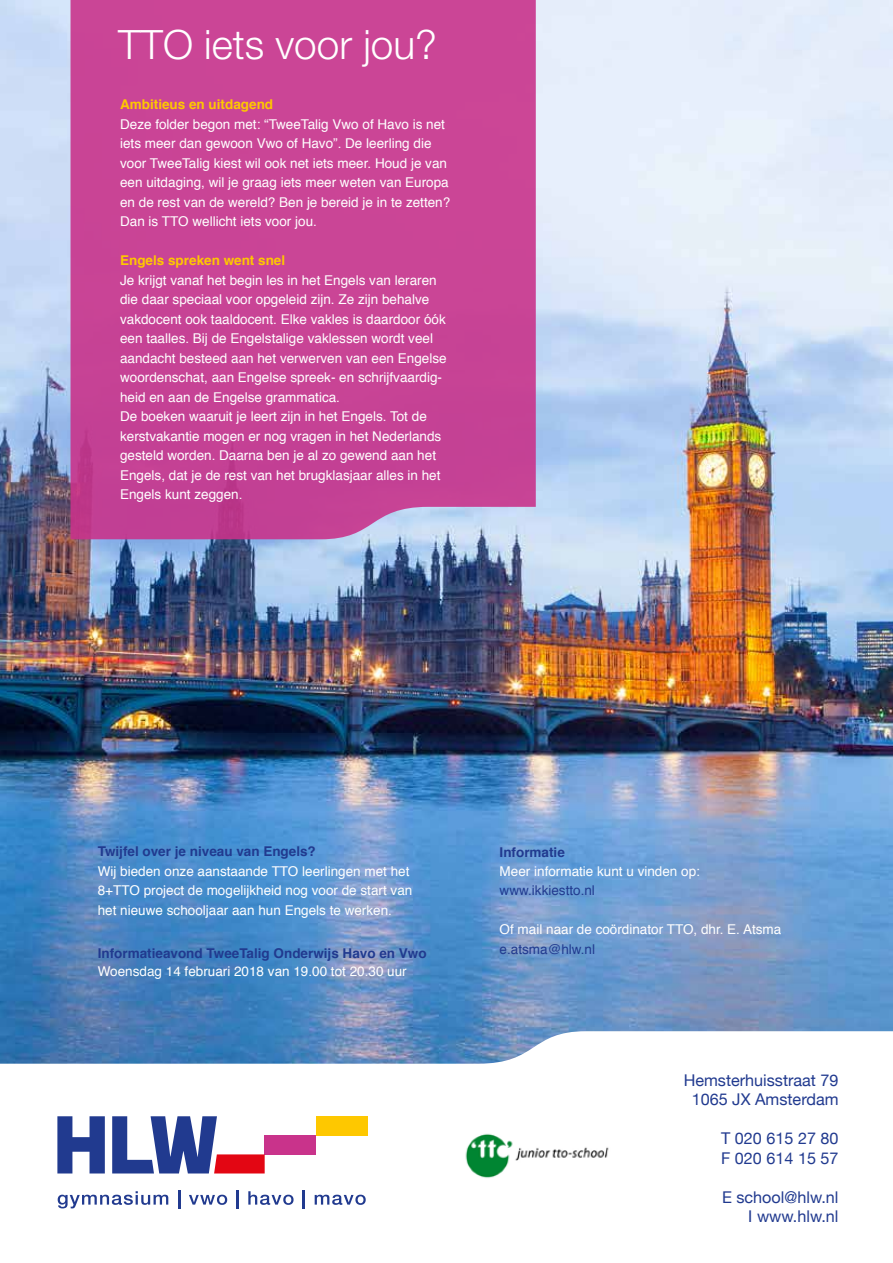
<style>
.page{position:relative;width:893px;height:1263px;background:#fff}
.page>*{position:absolute;margin:0;border:0;box-sizing:border-box;transform-origin:0 0}
.t1{font:300 40.5px "Helvetica Neue";color:#fff}
.t2{font:16.2px/19.5px "Helvetica Neue";color:#213a8f;text-align:center}
.t3{font:13.5px/19.5px "Helvetica";color:#fff}
.t4{font:700 13.5px "Helvetica";color:#213a8f}
.t5{font:700 13.5px "Helvetica";color:#fec800}
.t6{font:13.5px "Helvetica";color:#213a8f}
</style>
<div class="page">
<img style="left:0;top:0;width:893px;height:1031px">
<svg style="left:0;top:1031px;width:893px;height:178px"></svg>
<div style="left:71px;top:0;width:465px;height:539px;background:#c94496"></div>
<div style="left:265px;top:1135px;width:51px;height:19px;background:#c9338b"></div>
<div style="left:316px;top:1116px;width:51px;height:19px;background:#fec800"></div>
<svg style="left:112px;top:1116px;width:153px;height:57px"></svg>
<svg style="left:57px;top:1116px;width:48px;height:57px"></svg>
<svg style="left:58px;top:1191px;width:110px;height:17px"></svg>
<svg style="left:178px;top:1190px;width:2px;height:18px"></svg>
<svg style="left:189px;top:1195px;width:38px;height:10px"></svg>
<svg style="left:237px;top:1190px;width:2px;height:18px"></svg>
<svg style="left:248px;top:1191px;width:46px;height:14px"></svg>
<svg style="left:303px;top:1190px;width:2px;height:18px"></svg>
<svg style="left:315px;top:1195px;width:51px;height:10px"></svg>
<img style="left:432px;top:1122px;width:210px;height:66px">
<h1 class="t1" style="left:118px;top:20px;width:320px">TTO iets voor jou?</h1>
<p class="t5" style="left:120px;top:94px;width:155px">Ambitieus en uitdagend</p>
<p class="t3" style="left:120px;top:115px;width:332px">Deze folder begon met: “TweeTalig Vwo of Havo is net iets meer dan gewoon Vwo of Havo”. De leerling die voor TweeTalig kiest wil ook net iets meer. Houd je van een uitdaging, wil je graag iets meer weten van Europa en de rest van de wereld? Ben je bereid je in te zetten?<br>Dan is TTO wellicht iets voor jou.</p>
<p class="t5" style="left:120px;top:250px;width:167px">Engels spreken went snel</p>
<p class="t3" style="left:120px;top:271px;width:328px">Je krijgt vanaf het begin les in het Engels van leraren die daar speciaal voor opgeleid zijn. Ze zijn behalve vakdocent ook taaldocent. Elke vakles is daardoor óók een taalles. Bij de Engelstalige vaklessen wordt veel aandacht besteed aan het verwerven van een Engelse woordenschat, aan Engelse spreek- en schrijfvaardig&shy;heid en aan de Engelse grammatica.<br>De boeken waaruit je leert zijn in het Engels. Tot de kerstvakantie mogen er nog vragen in het Nederlands gesteld worden. Daarna ben je al zo gewend aan het Engels, dat je de rest van het brugklasjaar alles in het Engels kunt zeggen.</p>
<p class="t4" style="left:98px;top:841px;width:220px">Twijfel over je niveau van Engels?</p>
<p class="t3" style="left:98px;top:862px;width:316px">Wij bieden onze aanstaande TTO leerlingen met het<br>8+TTO project de mogelijkheid nog voor de start van het nieuwe schooljaar aan hun Engels te werken.</p>
<p class="t4" style="left:98px;top:942px;width:330px">Informatieavond TweeTalig Onderwijs Havo en Vwo</p>
<p class="t3" style="left:98px;top:961px;width:310px">Woensdag 14 februari 2018 van 19.00 tot 20.30 uur</p>
<p class="t4" style="left:500px;top:841px;width:67px">Informatie</p>
<p class="t3" style="left:500px;top:862px;width:202px">Meer informatie kunt u vinden op:</p>
<p class="t6" style="left:500px;top:880px;width:97px">www.ikkiestto.nl</p>
<p class="t3" style="left:500px;top:920px;width:283px">Of mail naar de coördinator TTO, dhr. E. Atsma</p>
<p class="t6" style="left:500px;top:939px;width:97px">e.atsma@hlw.nl</p>
<p class="t2" style="left:684px;top:1071px;width:156px">Hemsterhuisstraat 79<br>1065 JX Amsterdam</p>
<p class="t2" style="left:721px;top:1130px;width:119px;text-align:left">T 020 615 27 80<br>F 020 614 15 57</p>
<p class="t2" style="left:722px;top:1188px;width:118px;text-align:right">E school@hlw.nl<br>I www.hlw.nl</p>
</div>
